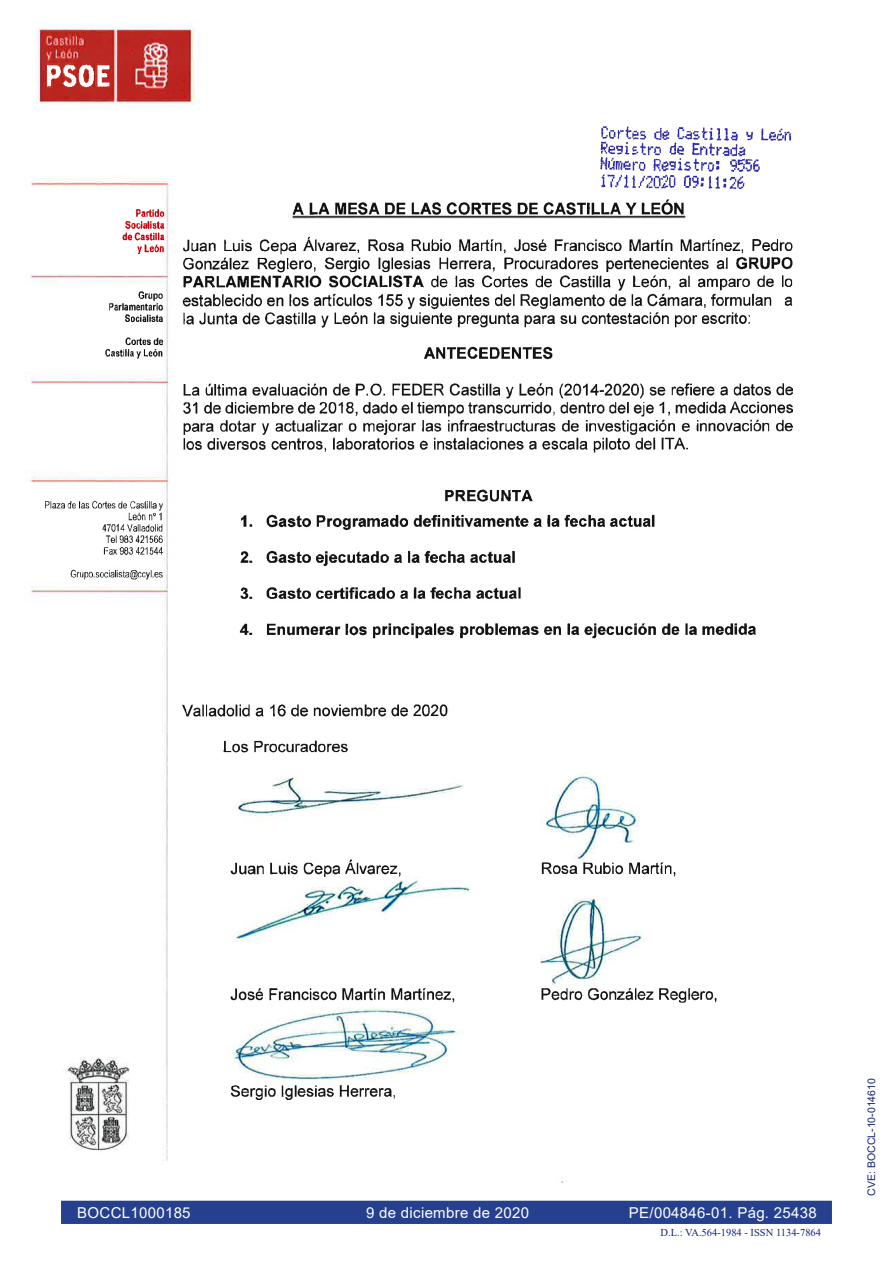
<style>
.page{position:relative;width:893px;height:1263px;background:#fff}
.page>*{position:absolute;margin:0;border:0;box-sizing:border-box;transform-origin:0 0}
.E_CVE{font:15px "Arial";letter-spacing:.02em;color:#fff}
.t1{font:10.5px "Times New Roman";color:#132477}
.t2{font:10.5px "Arial";color:#132477}
</style>
<div class="page">
<div style="left:60px;top:1200px;width:773px;height:25px;background:#25408f"></div>
<div style="left:60px;top:1199px;width:773px;height:26px;border:2px solid #fff"></div>
<img style="left:25px;top:22px;width:808px;height:1178px">
<img style="left:48px;top:36px;width:63px;height:52px">
<img style="left:122px;top:208px;width:43px;height:45px">
<img style="left:45px;top:292px;width:747px;height:807px">
<img style="left:182px;top:126px;width:613px;height:201px">
<p class="E_CVE" style="left:77px;top:1202px;width:115px">BOCCL1000185</p>
<p class="E_CVE" style="left:366px;top:1202px;width:165px">9 de diciembre de 2020</p>
<p class="E_CVE" style="left:629px;top:1202px;width:189px">PE/004846-01. Pág. 25438</p>
<p class="t1" style="left:661px;top:1225px;width:162px">D.L.: VA.564-1984 - ISSN 1134-7864</p>
<p class="t2" style="left:864px;top:1195px;width:119px;rotate:-90deg">CVE: BOCCL-10-014610</p>
</div>
